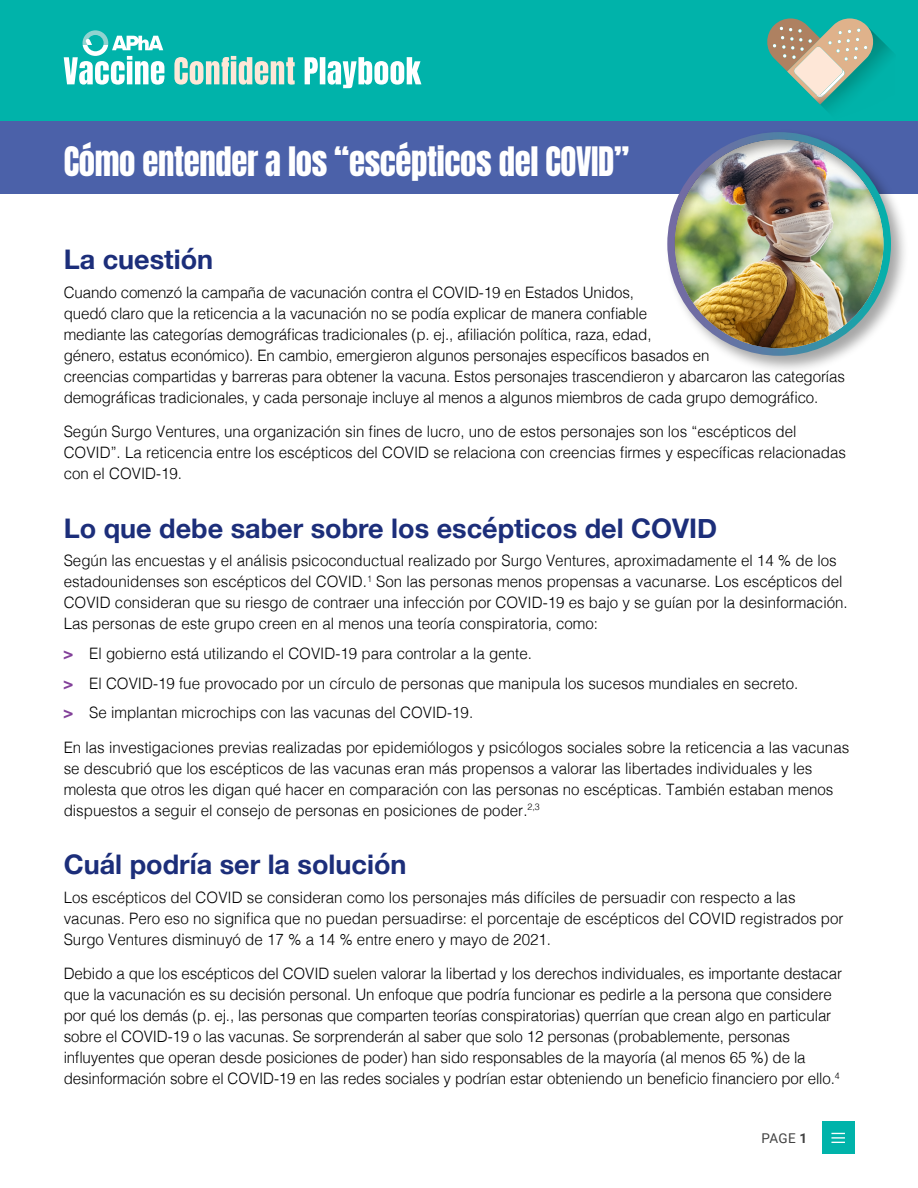
<style>
.page{position:relative;width:918px;height:1188px;background:#fff}
.page>*{position:absolute;margin:0;border:0;box-sizing:border-box;transform-origin:0 0}
.t1{font:34.5px "Anton";letter-spacing:-.01em;color:#fff;scale:.95 1}
.t2{font:700 27px "Helvetica Neue";color:#1c2e7a}
.t3{font:300 15.75px/21px "Helvetica";color:#000;scale:.96 1}
.t4{font:13.5px "Roboto";color:#424242}
.s1{font-weight:700;color:#824099}
.s2{font-weight:700}
</style>
<div class="page">
<div style="left:822px;top:1122px;width:32px;height:32px;background:#00b3aa"></div>
<svg style="left:831px;top:1133px;width:14px;height:10px"></svg>
<div style="left:0;top:0;width:918px;height:122px;background:#00b3aa"></div>
<img style="left:820px;top:34px;width:76px;height:88px">
<svg style="left:767px;top:18px;width:108px;height:86px"></svg>
<div style="left:0;top:122px;width:918px;height:72px;background:#4b61a9"></div>
<svg style="left:305px;top:57px;width:116px;height:31px"></svg>
<svg style="left:174px;top:56px;width:121px;height:29px"></svg>
<svg style="left:64px;top:30px;width:100px;height:55px"></svg>
<div style="left:664px;top:129px;width:245px;height:245px;background:#000;opacity:.35"></div>
<div style="left:662px;top:129px;width:235px;height:221px;background:#000;opacity:.35"></div>
<h1 class="t1" style="left:64px;top:144px;width:597px">Cómo entender a los “escépticos del COVID”</h1>
<h2 class="t2" style="left:64px;top:239px;width:151px">La cuestión</h2>
<p class="t3" style="left:64px;top:281px;width:815px">Cuando comenzó la campaña de vacunación contra el COVID-19 en Estados Unidos,<br>quedó claro que la reticencia a la vacunación no se podía explicar de manera confiable<br>mediante las categorías demográficas tradicionales (p. ej., afiliación política, raza, edad,<br>género, estatus económico). En cambio, emergieron algunos personajes específicos basados en<br>creencias compartidas y barreras para obtener la vacuna. Estos personajes trascendieron y abarcaron las categorías demográficas tradicionales, y cada personaje incluye al menos a algunos miembros de cada grupo demográfico.</p>
<p class="t3" style="left:64px;top:420px;width:816px">Según Surgo Ventures, una organización sin fines de lucro, uno de estos personajes son los “escépticos del<br>COVID”. La reticencia entre los escépticos del COVID se relaciona con creencias firmes y específicas relacionadas con el COVID-19.</p>
<h2 class="t2" style="left:64px;top:507px;width:655px">Lo que debe saber sobre los escépticos del COVID</h2>
<p class="t3" style="left:64px;top:549px;width:818px">Según las encuestas y el análisis psicoconductual realizado por Surgo Ventures, aproximadamente el 14 % de los estadounidenses son escépticos del COVID.<sup>1</sup> Son las personas menos propensas a vacunarse. Los escépticos del COVID consideran que su riesgo de contraer una infección por COVID-19 es bajo y se guían por la desinformación.<br>Las personas de este grupo creen en al menos una teoría conspiratoria, como:</p>
<p class="t3" style="left:64px;top:637px;width:767px;line-height:29.7px"><span class="s1">&gt;</span> El gobierno está utilizando el COVID-19 para controlar a la gente.<br><span class="s1">&gt;</span> El COVID-19 fue provocado por un círculo de personas que manipula los sucesos mundiales en secreto. <span class="s1">&gt;</span> Se implantan microchips con las vacunas del COVID-19.</p>
<p class="t3" style="left:64px;top:736px;width:820px">En las investigaciones previas realizadas por epidemiólogos y psicólogos sociales sobre la reticencia a las vacunas se descubrió que los escépticos de las vacunas eran más propensos a valorar las libertades individuales y les molesta que otros les digan qué hacer en comparación con las personas no escépticas. También estaban menos dispuestos a seguir el consejo de personas en posiciones de poder.<sup>2,3</sup></p>
<h2 class="t2" style="left:64px;top:843px;width:344px">Cuál podría ser la solución</h2>
<p class="t3" style="left:64px;top:886px;width:814px">Los escépticos del COVID se consideran como los personajes más difíciles de persuadir con respecto a las vacunas. Pero eso no significa que no puedan persuadirse: el porcentaje de escépticos del COVID registrados por<br>Surgo Ventures disminuyó de 17 % a 14 % entre enero y mayo de 2021.</p>
<p class="t3" style="left:64px;top:962px;width:812px">Debido a que los escépticos del COVID suelen valorar la libertad y los derechos individuales, es importante destacar que la vacunación es su decisión personal. Un enfoque que podría funcionar es pedirle a la persona que considere por qué los demás (p. ej., las personas que comparten teorías conspiratorias) querrían que crean algo en particular sobre el COVID-19 o las vacunas. Se sorprenderán al saber que solo 12 personas (probablemente, personas influyentes que operan desde posiciones de poder) han sido responsables de la mayoría (al menos 65 %) de la desinformación sobre el COVID-19 en las redes sociales y podrían estar obteniendo un beneficio financiero por ello.<sup>4</sup></p>
<p class="t4" style="left:762px;top:1129px;width:47px">PAGE <span class="s2">1</span></p>
</div>
